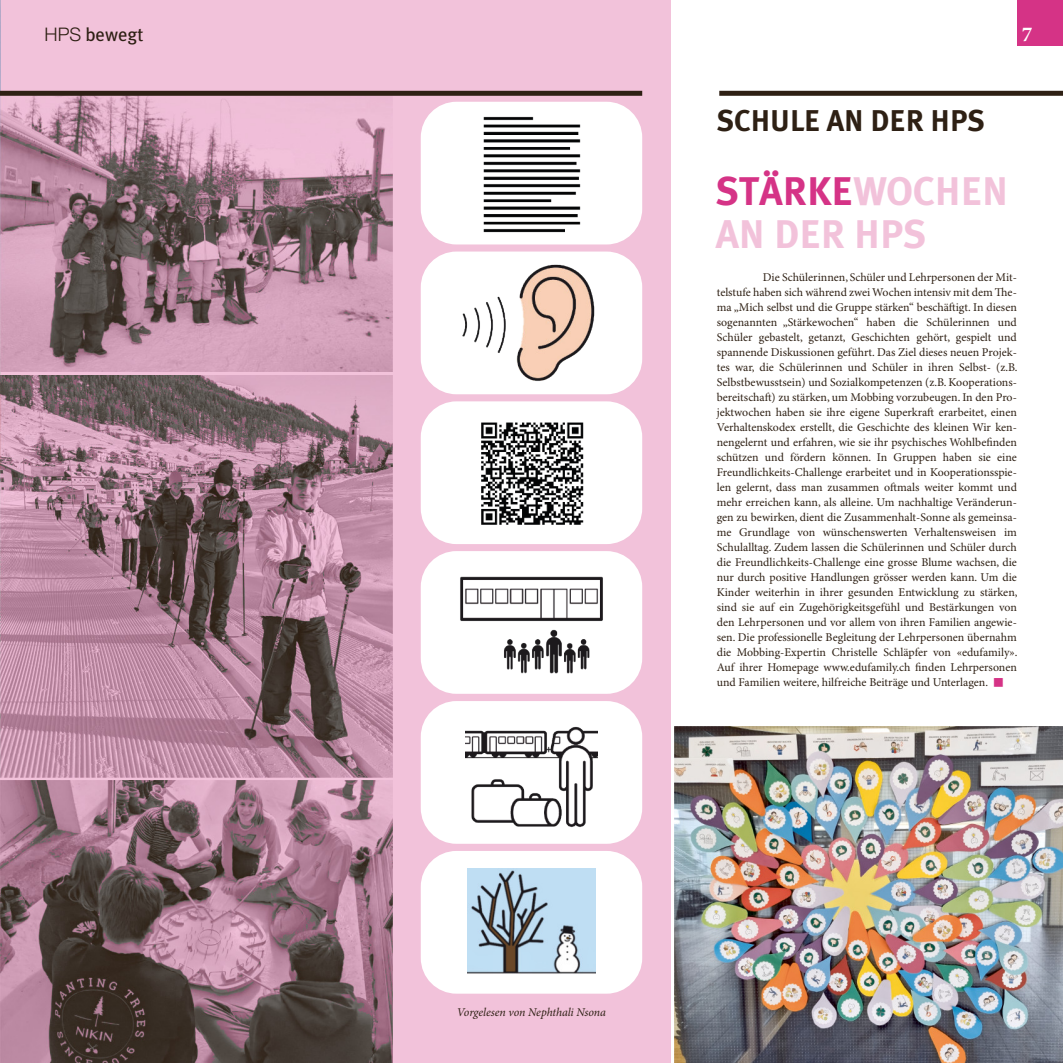
<style>
.page{position:relative;width:1063px;height:1063px;background:#fff}
.page>*{position:absolute;margin:0;border:0;box-sizing:border-box;transform-origin:0 0}
.t1{font:700 40px/42.2px "Meta Plus";color:rgb(213 51 134/.3)}
.t2{font:700 30px "Meta Plus";color:#2e2014}
.t3{font:700 21.25px "Minion Pro";color:#fff}
.t4{font:18.75px "Meta Plus";color:#2e2014}
.t5{font:11.88px/15px "Minion Pro";color:#2e2014;text-align:justify}
.t6{font:italic 11.88px "Minion Pro";letter-spacing:-.01em;color:#2e2014}
.s1{font-family:"Helvetica Neue LT Std";font-weight:300}
.s2{color:#d53386}
</style>
<div class="page">
<div style="left:0;top:0;width:671px;height:1063px;background:#f2c2da"></div>
<img style="left:0;top:0;width:1px;height:375px">
<div style="left:1017px;top:0;width:46px;height:46px;background:#d53386"></div>
<img style="left:0;top:375px;width:392px;height:403px">
<img style="left:0;top:781px;width:392px;height:282px">
<img style="left:0;top:96px;width:392px;height:275px">
<div style="left:0;top:91px;width:642px;height:5px;background:#2e2014"></div>
<div style="left:719px;top:91px;width:344px;height:5px;background:#2e2014"></div>
<img style="left:674px;top:727px;width:389px;height:336px">
<div style="left:421px;top:102px;width:221px;height:142px;background:#fff;border-radius:36px"></div>
<div style="left:421px;top:851px;width:221px;height:143px;background:#fff;border-radius:36px"></div>
<div style="left:421px;top:701px;width:221px;height:143px;background:#fff;border-radius:36px"></div>
<div style="left:421px;top:551px;width:221px;height:143px;background:#fff;border-radius:36px"></div>
<div style="left:421px;top:401px;width:221px;height:143px;background:#fff;border-radius:36px"></div>
<div style="left:421px;top:252px;width:221px;height:142px;background:#fff;border-radius:36px"></div>
<img style="left:467px;top:869px;width:129px;height:105px">
<img style="left:465px;top:726px;width:133px;height:101px">
<img style="left:460px;top:576px;width:143px;height:98px">
<img style="left:481px;top:422px;width:103px;height:103px">
<img style="left:462px;top:264px;width:133px;height:117px">
<img style="left:483px;top:116px;width:98px;height:117px">
<h3 class="t4" style="left:45px;top:26px;width:101px"><span class="s1">HPS</span> bewegt</h3>
<h3 class="t3" style="left:1022px;top:26px;width:12px">7</h3>
<h2 class="t2" style="left:717px;top:107px;width:270px">SCHULE AN DER HPS</h2>
<h1 class="t1" style="left:716px;top:172px;width:294px"><span class="s2">STÄRKE</span>WOCHEN<br>AN DER HPS</h1>
<p class="t5" style="left:717px;top:271px;width:302px;text-indent:46px">Die Schülerinnen, Schüler und Lehrpersonen der Mit&shy;telstufe haben sich während zwei Wochen intensiv mit dem The&shy;ma „Mich selbst und die Gruppe stärken“ beschäftigt. In diesen sogenannten „Stärkewochen“ haben die Schülerinnen und Schüler gebastelt, getanzt, Geschichten gehört, gespielt und spannende Diskussionen geführt. Das Ziel dieses neuen Projek&shy;tes war, die Schülerinnen und Schüler in ihren Selbst- (z.B.<br>Selbstbewusstsein) und Sozialkompetenzen (z.B. Kooperations&shy;bereitschaft) zu stärken, um Mobbing vorzubeugen. In den Pro&shy;jektwochen haben sie ihre eigene Superkraft erarbeitet, einen Verhaltenskodex erstellt, die Geschichte des kleinen Wir ken&shy;nengelernt und erfahren, wie sie ihr psychisches Wohlbefinden schützen und fördern können. In Gruppen haben sie eine Freundlichkeits-Challenge erarbeitet und in Kooperationsspie&shy;len gelernt, dass man zusammen oftmals weiter kommt und mehr erreichen kann, als alleine. Um nachhaltige Veränderun&shy;gen zu bewirken, dient die Zusammenhalt-Sonne als gemeinsa&shy;me Grundlage von wünschenswerten Verhaltensweisen im Schulalltag. Zudem lassen die Schülerinnen und Schüler durch die Freundlichkeits-Challenge eine grosse Blume wachsen, die nur durch positive Handlungen grösser werden kann. Um die Kinder weiterhin in ihrer gesunden Entwicklung zu stärken, sind sie auf ein Zugehörigkeitsgefühl und Bestärkungen von den Lehrpersonen und vor allem von ihren Familien angewie&shy;sen. Die professionelle Begleitung der Lehrpersonen übernahm die Mobbing-Expertin Christelle Schläpfer von «edufamily».<br>Auf ihrer Homepage www.edufamily.ch finden Lehrpersonen und Familien weitere, hilfreiche Beiträge und Unterlagen.</p>
<p class="t6" style="left:457px;top:1008px;width:151px">Vorgelesen von Nephthali Nsona</p>
</div>
